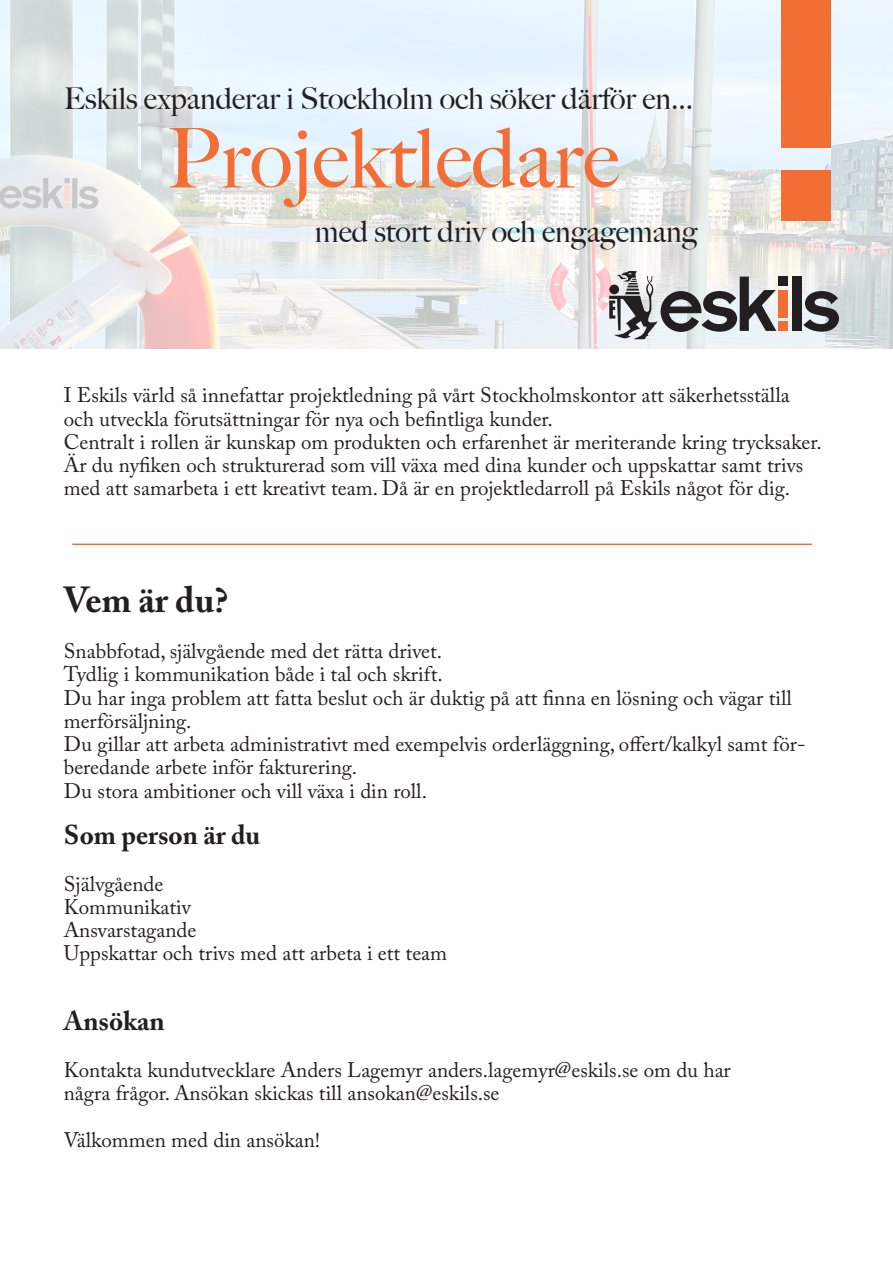
<style>
.page{position:relative;width:893px;height:1263px;background:#fff}
.page>*{position:absolute;margin:0;border:0;box-sizing:border-box;transform-origin:0 0}
.t1{font:500 82.5px "Big Caslon";color:#f26e34}
.t2{font:700 36px "Adobe Caslon Pro";color:#231f20}
.t3{font:500 30px "Big Caslon";color:#231f20}
.t4{font:700 27px "Adobe Caslon Pro";color:#231f20}
.t5{font:21px/23.2px "Adobe Caslon Pro";color:#231f20}
</style>
<div class="page">
<img style="left:0;top:0;width:893px;height:349px">
<hr style="left:72px;top:544px;width:740px;height:1px;background:#f26e34">
<div style="left:792px;top:277px;width:9px;height:54px;background:#231f20"></div>
<svg style="left:803px;top:291px;width:36px;height:41px"></svg>
<svg style="left:609px;top:271px;width:167px;height:68px;background:#a3a4a5"></svg>
<div style="left:778px;top:277px;width:9px;height:9px;background:#231f20"></div>
<div style="left:778px;top:322px;width:9px;height:9px;background:#f26e34"></div>
<div style="left:778px;top:290px;width:9px;height:27px;background:#f26e34"></div>
<div style="left:781px;top:170px;width:50px;height:50px;background:#f26e34"></div>
<div style="left:781px;top:0;width:50px;height:147px;background:#f26e34"></div>
<p class="t3" style="left:64px;top:81px;width:631px">Eskils expanderar i Stockholm och söker därför en...</p>
<p class="t1" style="left:166px;top:110px;width:454px">Projektledare</p>
<p class="t3" style="left:315px;top:214px;width:384px">med stort driv och engagemang</p>
<p class="t5" style="left:64px;top:383px;width:727px">I Eskils värld så innefattar projektledning på vårt Stockholmskontor att säkerhetsställa</p>
<p class="t5" style="left:64px;top:407px;width:491px">och utveckla förutsättningar för nya och befintliga kunder.</p>
<p class="t5" style="left:64px;top:430px;width:759px">Centralt i rollen är kunskap om produkten och erfarenhet är meriterande kring trycksaker.</p>
<p class="t5" style="left:64px;top:453px;width:741px">Är du nyfiken och strukturerad som vill växa med dina kunder och uppskattar samt trivs med att samarbeta i ett kreativt team. Då är en projektledarroll på Eskils något för dig.</p>
<p class="t2" style="left:64px;top:578px;width:166px">Vem är du?</p>
<p class="t5" style="left:64px;top:639px;width:730px">Snabbfotad, självgående med det rätta drivet.<br>Tydlig i kommunikation både i tal och skrift.<br>Du har inga problem att fatta beslut och är duktig på att finna en lösning och vägar till merförsäljning.</p>
<p class="t5" style="left:64px;top:732px;width:743px">Du gillar att arbeta administrativt med exempelvis orderläggning, offert/kalkyl samt för&shy;beredande arbete inför fakturering.</p>
<p class="t5" style="left:64px;top:779px;width:365px">Du stora ambitioner och vill växa i din roll.</p>
<p class="t4" style="left:64px;top:819px;width:198px">Som person är du</p>
<p class="t5" style="left:64px;top:872px;width:101px">Självgående</p>
<p class="t5" style="left:64px;top:895px;width:129px">Kommunikativ</p>
<p class="t5" style="left:64px;top:918px;width:134px">Ansvarstagande</p>
<p class="t5" style="left:64px;top:941px;width:385px">Uppskattar och trivs med att arbeta i ett team</p>
<p class="t4" style="left:64px;top:1005px;width:103px">Ansökan</p>
<p class="t5" style="left:64px;top:1058px;width:668px">Kontakta kundutvecklare Anders Lagemyr anders.lagemyr@eskils.se om du har några frågor. Ansökan skickas till ansokan@eskils.se</p>
<p class="t5" style="left:64px;top:1127px;width:258px">Välkommen med din ansökan!</p>
</div>
